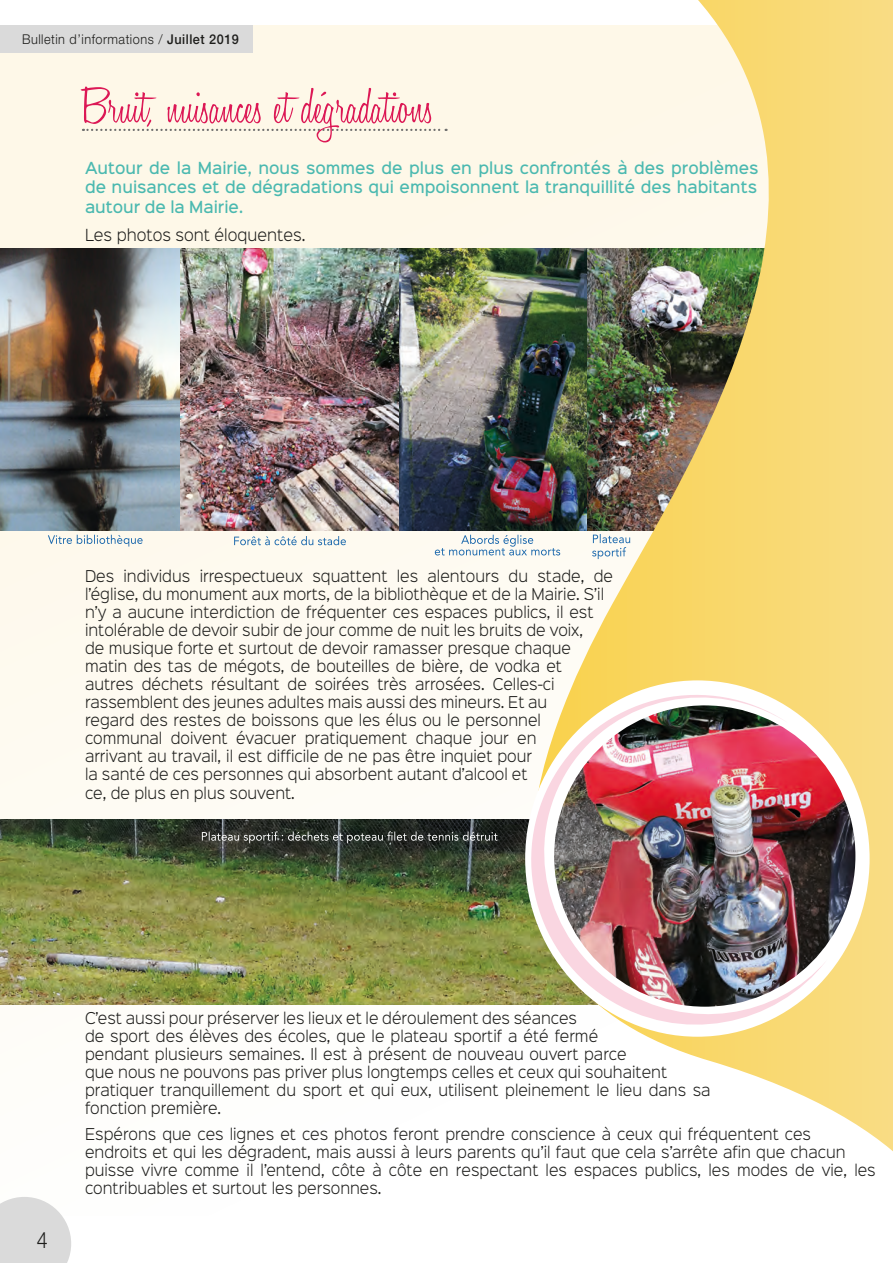
<style>
.page{position:relative;width:893px;height:1263px;background:#fff}
.page>*{position:absolute;margin:0;border:0;box-sizing:border-box;transform-origin:0 0}
.Titre_Index{font:300 51px "Honey Script";color:#dc1855}
.t1{font:300 22.5px "Helvetica Neue LT Std";color:#1d1d1b;scale:.88 1}
.Texte_courant{font:500 15px/19.5px "Sinkin Sans 500";color:#4bb9b0;text-align:justify;scale:.95 1}
.Texte_courant-2{font:300 15px "Sinkin Sans 300";color:#1d1d1b;scale:.95 1}
.Texte_courant-3{font:300 14.7px/18px "Sinkin Sans 300";color:#1d1d1b;scale:.95 1}
.t2{font:300 13.5px "Helvetica Neue LT Std";letter-spacing:.04em;color:#1d1d1b;scale:.94 1}
.s1{font-weight:500}
</style>
<div class="page">
<div style="left:0;top:25px;width:443px;height:980px;background:#fefaee"></div>
<img style="left:0;top:819px;width:443px;height:185px">
<img style="left:0;top:248px;width:443px;height:282px">
<img style="left:443px;top:0;width:450px;height:1151px">
<div style="left:0;top:26px;width:253px;height:27px;background:#dadada"></div>
<svg style="left:83px;top:129px;width:364px;height:2px"></svg>
<div style="left:525px;top:680px;width:344px;height:357px;background:#fff;border-radius:50%"></div>
<img style="left:554px;top:705px;width:301px;height:301px;border-radius:151px">
<img style="left:508px;top:672px;width:319px;height:373px">
<svg style="left:202px;top:831px;width:295px;height:12px"></svg>
<svg style="left:48px;top:535px;width:95px;height:11px"></svg>
<svg style="left:234px;top:536px;width:112px;height:9px"></svg>
<svg style="left:435px;top:535px;width:125px;height:20px"></svg>
<svg style="left:592px;top:534px;width:38px;height:25px"></svg>
<svg style="left:0;top:1197px;width:71px;height:66px"></svg>
<p class="t2" style="left:22px;top:31px;width:232px">Bulletin d’informations / <span class="s1">Juillet 2019</span></p>
<p class="Titre_Index" style="left:82px;top:76px;width:354px">Bruit, nuisances et dégradations</p>
<p class="Texte_courant" style="left:85px;top:156px;width:710px">Autour de la Mairie, nous sommes de plus en plus confrontés à des problèmes de nuisances et de dégradations qui empoisonnent la tranquillité des habitants autour de la Mairie.</p>
<p class="Texte_courant-2" style="left:85px;top:222px;width:234px">Les photos sont éloquentes.</p>
<p class="Texte_courant-3" style="left:85px;top:566px;width:557px">Des individus irrespectueux squattent les alentours du stade, de l’église, du monument aux morts, de la bibliothèque et de la Mairie. S’il n’y a aucune interdiction de fréquenter ces espaces publics, il est intolérable de devoir subir de jour comme de nuit les bruits de voix,<br>de musique forte et surtout de devoir ramasser presque chaque matin des tas de mégots, de bouteilles de bière, de vodka et autres déchets résultant de soirées très arrosées. Celles-ci rassemblent des jeunes adultes mais aussi des mineurs. Et au<br>regard des restes de boissons que les élus ou le personnel communal doivent évacuer pratiquement chaque jour en<br>arrivant au travail, il est difficile de ne pas être inquiet pour<br>la santé de ces personnes qui absorbent autant d’alcool et</p>
<p class="Texte_courant-3" style="left:85px;top:783px;width:223px">ce, de plus en plus souvent.</p>
<p class="t1" style="left:37px;top:1226px;width:14px">4</p>
<p class="Texte_courant-3" style="left:85px;top:1007px;width:660px">C’est aussi pour préserver les lieux et le déroulement des séances<br>de sport des élèves des écoles, que le plateau sportif a été fermé<br>pendant plusieurs semaines. Il est à présent de nouveau ouvert parce<br>que nous ne pouvons pas priver plus longtemps celles et ceux qui souhaitent pratiquer tranquillement du sport et qui eux, utilisent pleinement le lieu dans sa fonction première.</p>
<p class="Texte_courant-3" style="left:85px;top:1124px;width:834px">Espérons que ces lignes et ces photos feront prendre conscience à ceux qui fréquentent ces endroits et qui les dégradent, mais aussi à leurs parents qu’il faut que cela s’arrête afin que chacun puisse vivre comme il l’entend, côte à côte en respectant les espaces publics, les modes de vie, les contribuables et surtout les personnes.</p>
</div>
